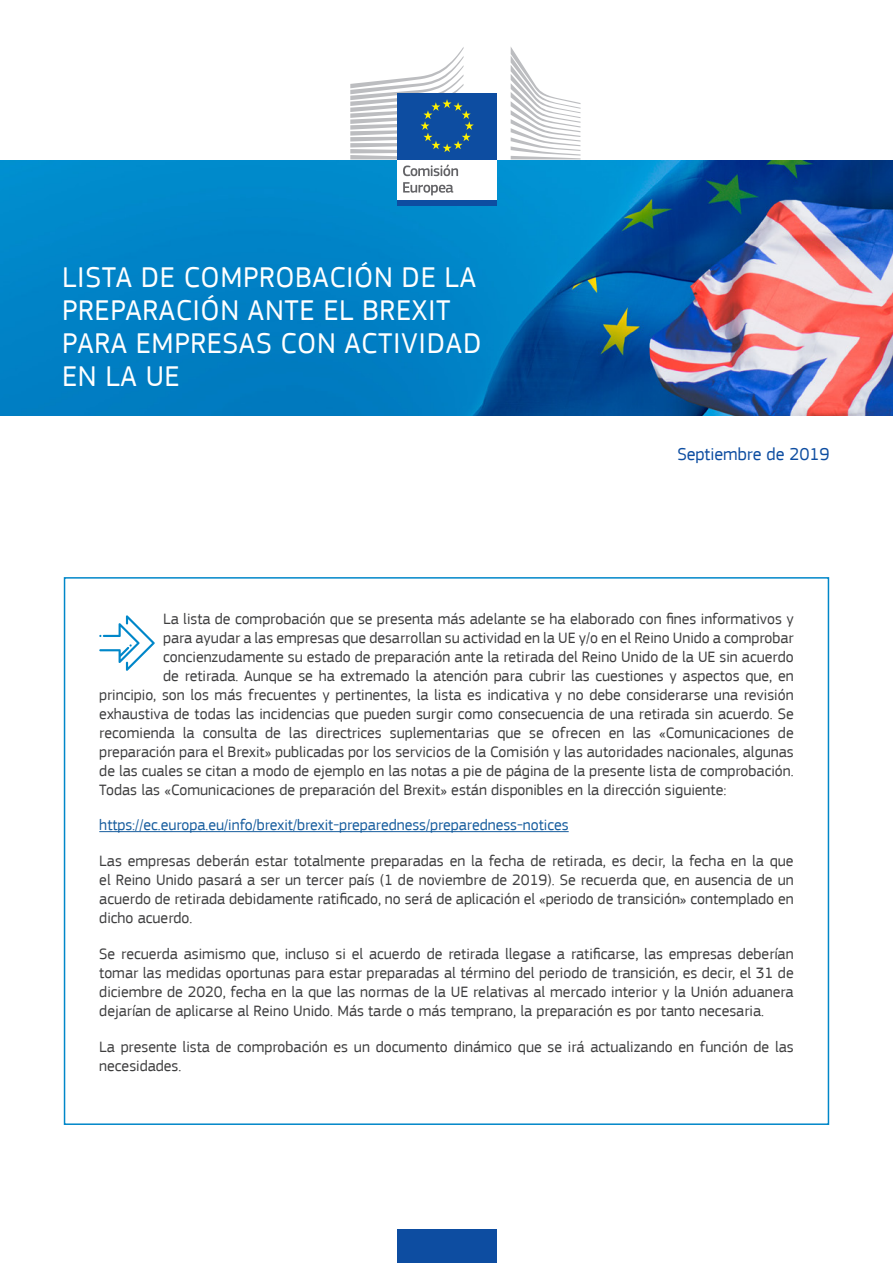
<style>
.page{position:relative;width:893px;height:1263px;background:#fff}
.page>*{position:absolute;margin:0;border:0;box-sizing:border-box;transform-origin:0 0}
.t1{font:30px/33px "EC Square Sans Pro";letter-spacing:.02em;color:#fff}
.t2{font:18px "EC Square Sans Pro";color:#0d4da1}
.Body_Text{font:15.75px/18.9px "EC Square Sans Pro";color:#3e3e3f;text-align:justify}
.Hyperlink{font:15.75px "EC Square Sans Pro";color:#175d9e}
</style>
<div class="page">
<img style="left:0;top:161px;width:893px;height:255px">
<hr style="left:99px;top:831px;width:470px;height:1px;background:#175d9e">
<svg style="left:99px;top:615px;width:56px;height:56px"></svg>
<div style="left:397px;top:157px;width:100px;height:45px;background:#fff"></div>
<div style="left:397px;top:93px;width:100px;height:66px;background:#0d4da1"></div>
<div style="left:397px;top:200px;width:100px;height:6px;background:#0d4da1"></div>
<svg style="left:511px;top:47px;width:70px;height:112px"></svg>
<svg style="left:350px;top:47px;width:124px;height:129px"></svg>
<svg style="left:403px;top:182px;width:50px;height:13px"></svg>
<div style="left:397px;top:1229px;width:100px;height:34px;background:#0d4da1"></div>
<p class="t1" style="left:62px;top:261px;width:421px">LISTA DE COMPROBACIÓN DE LA<br>PREPARACIÓN ANTE EL BREXIT<br>PARA EMPRESAS CON ACTIVIDAD<br>EN LA UE</p>
<p class="t2" style="left:677px;top:444px;width:154px">Septiembre de 2019</p>
<p class="Body_Text" style="left:163px;top:610px;width:632px">La lista de comprobación que se presenta más adelante se ha elaborado con fines informativos y</p>
<p class="Body_Text" style="left:163px;top:629px;width:632px">para ayudar a las empresas que desarrollan su actividad en la UE y/o en el Reino Unido a comprobar</p>
<p class="Body_Text" style="left:163px;top:648px;width:632px">concienzudamente su estado de preparación ante la retirada del Reino Unido de la UE sin acuerdo</p>
<p class="Body_Text" style="left:163px;top:667px;width:632px">de retirada. Aunque se ha extremado la atención para cubrir las cuestiones y aspectos que, en</p>
<p class="Body_Text" style="left:99px;top:685px;width:696px">principio, son los más frecuentes y pertinentes, la lista es indicativa y no debe considerarse una revisión</p>
<p class="Body_Text" style="left:99px;top:704px;width:696px">exhaustiva de todas las incidencias que pueden surgir como consecuencia de una retirada sin acuerdo. Se</p>
<p class="Body_Text" style="left:99px;top:723px;width:696px">recomienda la consulta de las directrices suplementarias que se ofrecen en las «Comunicaciones de</p>
<p class="Body_Text" style="left:99px;top:742px;width:696px">preparación para el Brexit» publicadas por los servicios de la Comisión y las autoridades nacionales, algunas</p>
<p class="Body_Text" style="left:99px;top:761px;width:696px">de las cuales se citan a modo de ejemplo en las notas a pie de página de la presente lista de comprobación.</p>
<p class="Body_Text" style="left:99px;top:780px;width:629px">Todas las «Comunicaciones de preparación del Brexit» están disponibles en la dirección siguiente:</p>
<p class="Hyperlink" style="left:99px;top:816px;width:471px">https://ec.europa.eu/info/brexit/brexit-preparedness/preparedness-notices</p>
<p class="Body_Text" style="left:99px;top:852px;width:696px">Las empresas deberán estar totalmente preparadas en la fecha de retirada, es decir, la fecha en la que el Reino Unido pasará a ser un tercer país (1 de noviembre de 2019). Se recuerda que, en ausencia de un acuerdo de retirada debidamente ratificado, no será de aplicación el «periodo de transición» contemplado en dicho acuerdo.</p>
<p class="Body_Text" style="left:99px;top:944px;width:696px">Se recuerda asimismo que, incluso si el acuerdo de retirada llegase a ratificarse, las empresas deberían tomar las medidas oportunas para estar preparadas al término del periodo de transición, es decir, el 31 de diciembre de 2020, fecha en la que las normas de la UE relativas al mercado interior y la Unión aduanera dejarían de aplicarse al Reino Unido. Más tarde o más temprano, la preparación es por tanto necesaria.</p>
<p class="Body_Text" style="left:99px;top:1037px;width:696px">La presente lista de comprobación es un documento dinámico que se irá actualizando en función de las necesidades.</p>
</div>
